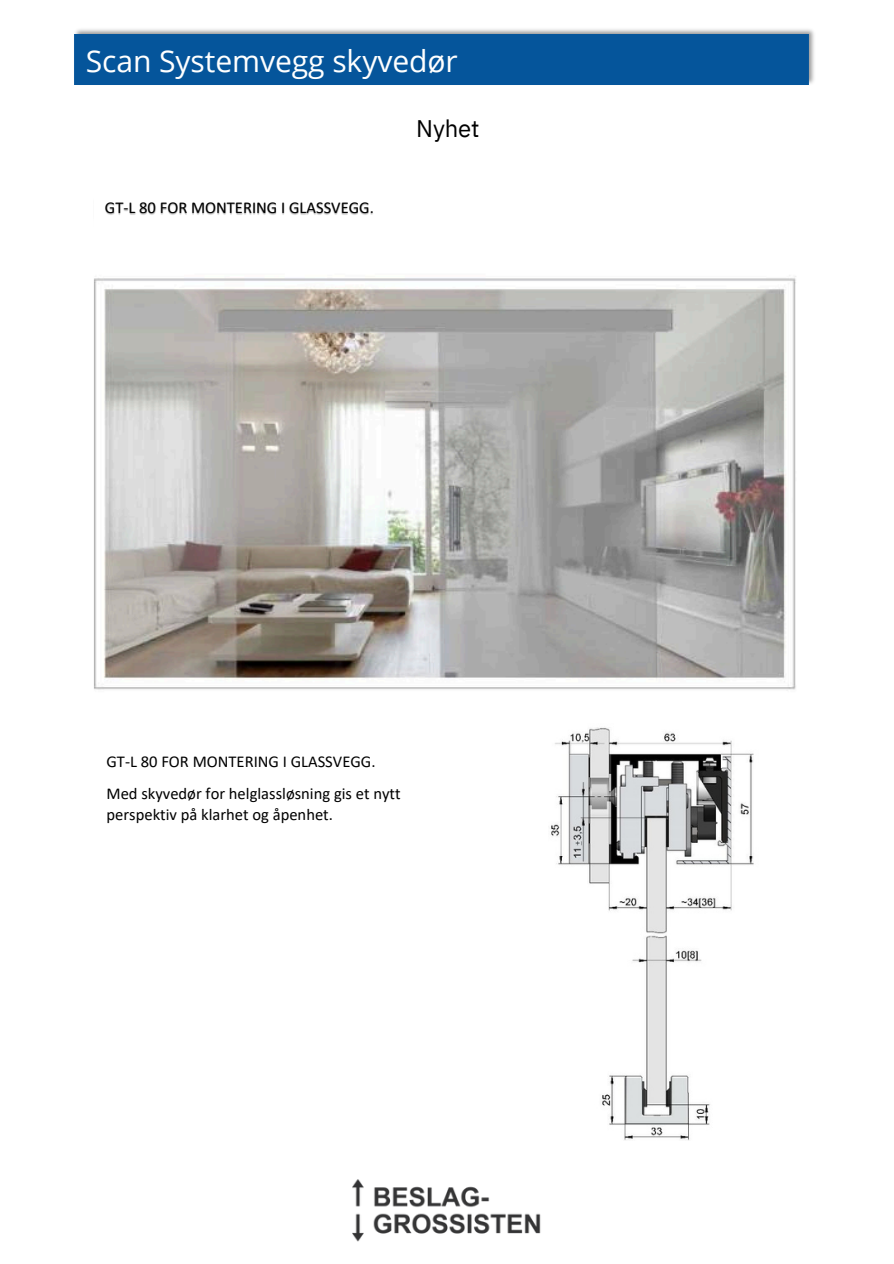
<style>
.page{position:relative;width:894px;height:1264px;background:#fff}
.page>*{position:absolute;margin:0;border:0;box-sizing:border-box;transform-origin:0 0}
.t1{font:30px "Open Sans";letter-spacing:-.005em;color:#fff}
.t2{font:24px "IBM Plex Sans";letter-spacing:-.005em;color:#000}
.t3{font:16.5px/32.7px "Calibri";color:#000}
</style>
<div class="page">
<img style="left:74px;top:29px;width:739px;height:56px">
<img style="left:74px;top:31px;width:740px;height:50px">
<div style="left:74px;top:35px;width:734px;height:49px;background:#05559b"></div>
<img style="left:352px;top:1179px;width:189px;height:62px">
<img style="left:94px;top:276px;width:702px;height:415px">
<img style="left:105px;top:202px;width:268px;height:13px">
<img style="left:551px;top:727px;width:203px;height:413px">
<p class="t1" style="left:86px;top:40px;width:373px">Scan Systemvegg skyvedør</p>
<p class="t3" style="left:105px;top:193px;width:270px">GT-L 80 FOR MONTERING I GLASSVEGG.</p>
<p class="t2" style="left:416px;top:112px;width:65px">Nyhet</p>
<h1 class="t3" style="left:106px;top:746px;width:295px">GT-L 80 FOR MONTERING I GLASSVEGG.<br>Med skyvedør for helglassløsning gis et nytt</h1>
<h2 class="t3" style="left:106px;top:799px;width:228px">perspektiv på klarhet og åpenhet.</h2>
</div>
